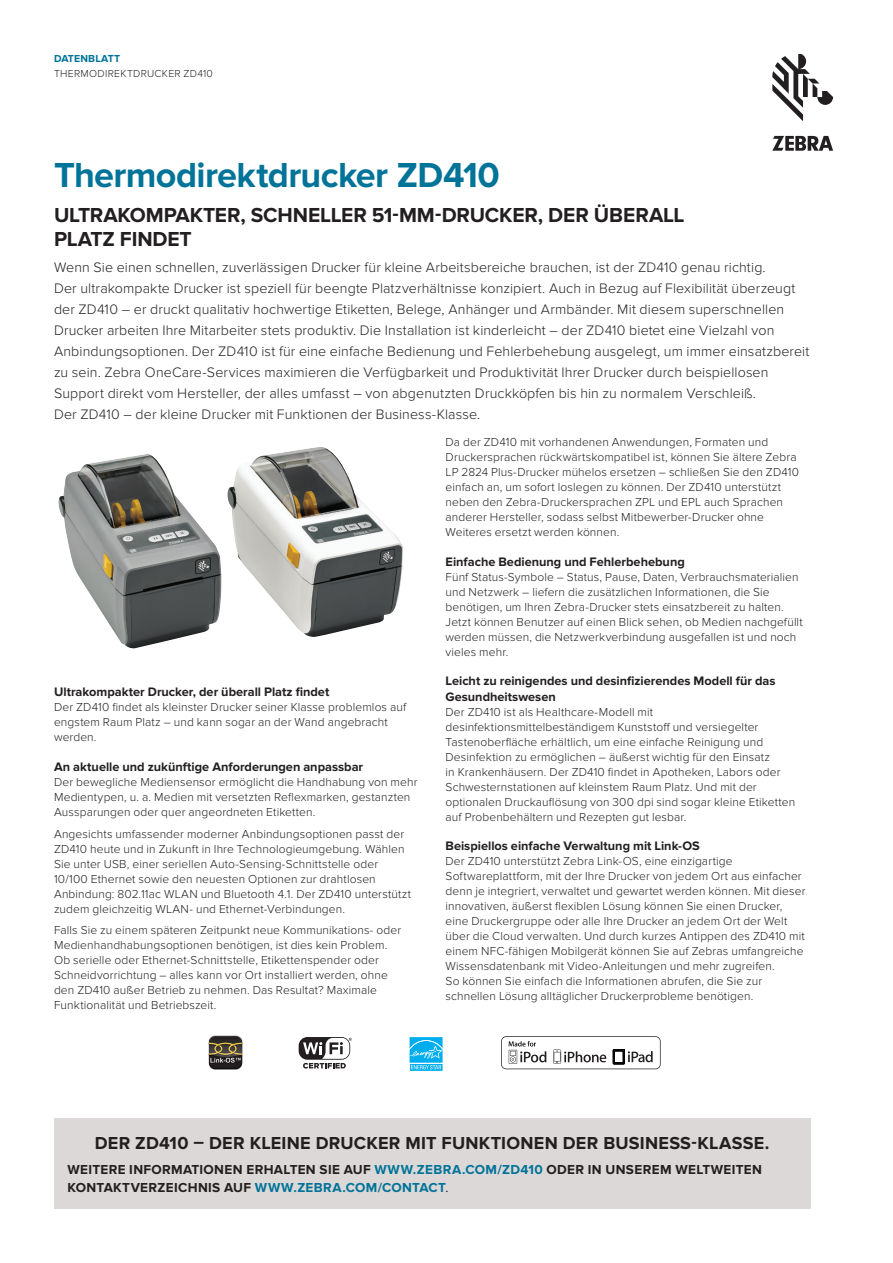
<style>
.page{position:relative;width:893px;height:1263px;background:#fff}
.page>*{position:absolute;margin:0;border:0;box-sizing:border-box;transform-origin:0 0}
.Title_Headline{font:700 36px "Proxima Nova";letter-spacing:-.015em;color:#007398}
.Title_Subhead{font:700 21px/24px "Proxima Nova";letter-spacing:-.01em;color:#231f20}
.Callout_1{font:700 18px "Proxima Nova";letter-spacing:.015em;color:#231f20}
.Intro_Body_Copy{font:300 14.25px/21px "Proxima Nova";letter-spacing:.005em;color:#231f20}
.Call_to_Action{font:700 13.5px/18px "Proxima Nova";letter-spacing:.025em;color:#231f20}
.Heading_2{font:700 12.75px/15.8px "Proxima Nova";color:#231f20}
.Body_copy{font:300 12px/15px "Proxima Nova";letter-spacing:.01em;color:#231f20}
.Zebra_Product_Descri{font:300 10.5px "Proxima Nova";letter-spacing:.025em;color:#231f20}
.Zebra_Asset_Name{font:700 10.5px "Proxima Nova";letter-spacing:.015em;color:#007398}
.s1{color:#007398}
.s2{font-weight:400}
</style>
<div class="page">
<svg style="left:772px;top:54px;width:61px;height:67px"></svg>
<svg style="left:772px;top:136px;width:61px;height:15px"></svg>
<div style="left:54px;top:1118px;width:756px;height:91px;background:#dcd8d7"></div>
<img style="left:58px;top:447px;width:345px;height:202px">
<div style="left:299px;top:1037px;width:51px;height:23px;background:#231f20;border-radius:9px"></div>
<svg style="left:303px;top:1038px;width:49px;height:30px"></svg>
<img style="left:208px;top:1035px;width:35px;height:34px">
<svg style="left:501px;top:1036px;width:160px;height:33px"></svg>
<svg style="left:409px;top:1037px;width:34px;height:34px"></svg>
<p class="Zebra_Asset_Name" style="left:54px;top:53px;width:68px">DATENBLATT</p>
<p class="Zebra_Product_Descri" style="left:54px;top:67px;width:161px">THERMODIREKTDRUCKER ZD410</p>
<p class="Title_Headline" style="left:54px;top:155px;width:447px">Thermodirektdrucker ZD410</p>
<p class="Title_Subhead" style="left:54px;top:204px;width:632px">ULTRAKOMPAKTER, SCHNELLER 51-MM-DRUCKER, DER ÜBERALL<br>PLATZ FINDET</p>
<p class="Intro_Body_Copy" style="left:54px;top:257px;width:757px">Wenn Sie einen schnellen, zuverlässigen Drucker für kleine Arbeitsbereiche brauchen, ist der ZD410 genau richtig.<br>Der ultrakompakte Drucker ist speziell für beengte Platzverhältnisse konzipiert. Auch in Bezug auf Flexibilität überzeugt der ZD410 – er druckt qualitativ hochwertige Etiketten, Belege, Anhänger und Armbänder. Mit diesem superschnellen Drucker arbeiten Ihre Mitarbeiter stets produktiv. Die Installation ist kinderleicht – der ZD410 bietet eine Vielzahl von Anbindungsoptionen. Der ZD410 ist für eine einfache Bedienung und Fehlerbehebung ausgelegt, um immer einsatzbereit zu sein. Zebra OneCare-Services maximieren die Verfügbarkeit und Produktivität Ihrer Drucker durch beispiellosen Support direkt vom Hersteller, der alles umfasst – von abgenutzten Druckköpfen bis hin zu normalem Verschleiß.<br>Der ZD410 – der kleine Drucker mit Funktionen der Business-Klasse.</p>
<p class="Heading_2" style="left:54px;top:685px;width:277px">Ultrakompakter Drucker, der überall Platz findet</p>
<p class="Body_copy" style="left:54px;top:700px;width:354px">Der ZD410 findet als kleinster Drucker seiner Klasse problemlos auf engstem Raum Platz – und kann sogar an der Wand angebracht werden.</p>
<p class="Heading_2" style="left:54px;top:759px;width:311px">An aktuelle und zukünftige Anforderungen anpassbar</p>
<p class="Body_copy" style="left:54px;top:774px;width:365px">Der bewegliche Mediensensor ermöglicht die Handhabung von mehr<br>Medientypen, u. a. Medien mit versetzten Reflexmarken, gestanzten<br>Aussparungen oder quer angeordneten Etiketten.</p>
<p class="Body_copy" style="left:54px;top:826px;width:359px">Angesichts umfassender moderner Anbindungsoptionen passt der ZD410 heute und in Zukunft in Ihre Technologieumgebung. Wählen Sie unter USB, einer seriellen Auto-Sensing-Schnittstelle oder 10/100 Ethernet sowie den neuesten Optionen zur drahtlosen Anbindung: 802.11ac WLAN und Bluetooth 4.1. Der ZD410 unterstützt zudem gleichzeitig WLAN- und Ethernet-Verbindungen.</p>
<p class="Body_copy" style="left:54px;top:923px;width:349px">Falls Sie zu einem späteren Zeitpunkt neue Kommunikations- oder Medienhandhabungsoptionen benötigen, ist dies kein Problem.<br>Ob serielle oder Ethernet-Schnittstelle, Etikettenspender oder Schneidvorrichtung – alles kann vor Ort installiert werden, ohne den ZD410 außer Betrieb zu nehmen. Das Resultat? Maximale Funktionalität und Betriebszeit.</p>
<p class="Body_copy" style="left:446px;top:435px;width:355px">Da der ZD410 mit vorhandenen Anwendungen, Formaten und Druckersprachen rückwärtskompatibel ist, können Sie ältere Zebra LP 2824 Plus-Drucker mühelos ersetzen – schließen Sie den ZD410 einfach an, um sofort loslegen zu können. Der ZD410 unterstützt neben den Zebra-Druckersprachen ZPL und EPL auch Sprachen anderer Hersteller, sodass selbst Mitbewerber-Drucker ohne Weiteres ersetzt werden können.</p>
<p class="Heading_2" style="left:446px;top:554px;width:241px">Einfache Bedienung und Fehlerbehebung</p>
<p class="Body_copy" style="left:446px;top:569px;width:359px">Fünf Status-Symbole – Status, Pause, Daten, Verbrauchsmaterialien und Netzwerk – liefern die zusätzlichen Informationen, die Sie benötigen, um Ihren Zebra-Drucker stets einsatzbereit zu halten.<br>Jetzt können Benutzer auf einen Blick sehen, ob Medien nachgefüllt werden müssen, die Netzwerkverbindung ausgefallen ist und noch vieles mehr.</p>
<p class="Heading_2" style="left:446px;top:673px;width:331px">Leicht zu reinigendes und desinfizierendes Modell für das<br>Gesundheitswesen</p>
<p class="Body_copy" style="left:446px;top:704px;width:351px">Der ZD410 ist als Healthcare-Modell mit desinfektionsmittelbeständigem Kunststoff und versiegelter Tastenoberfläche erhältlich, um eine einfache Reinigung und Desinfektion zu ermöglichen – äußerst wichtig für den Einsatz<br>in Krankenhäusern. Der ZD410 findet in Apotheken, Labors oder Schwesternstationen auf kleinstem Raum Platz. Und mit der optionalen Druckauflösung von 300 dpi sind sogar kleine Etiketten auf Probenbehältern und Rezepten gut lesbar.</p>
<p class="Heading_2" style="left:446px;top:838px;width:256px">Beispiellos einfache Verwaltung mit Link-OS</p>
<p class="Body_copy" style="left:446px;top:853px;width:361px">Der ZD410 unterstützt Zebra Link-OS, eine einzigartige Softwareplattform, mit der Ihre Drucker von jedem Ort aus einfacher denn je integriert, verwaltet und gewartet werden können. Mit dieser innovativen, äußerst flexiblen Lösung können Sie einen Drucker, eine Druckergruppe oder alle Ihre Drucker an jedem Ort der Welt über die Cloud verwalten. Und durch kurzes Antippen des ZD410 mit einem NFC-fähigen Mobilgerät können Sie auf Zebras umfangreiche Wissensdatenbank mit Video-Anleitungen und mehr zugreifen.<br>So können Sie einfach die Informationen abrufen, die Sie zur schnellen Lösung alltäglicher Druckerprobleme benötigen.</p>
<p class="Callout_1" style="left:95px;top:1133px;width:676px">DER ZD410 – DER KLEINE DRUCKER MIT FUNKTIONEN DER BUSINESS-KLASSE.</p>
<p class="Call_to_Action" style="left:68px;top:1161px;width:696px">WEITERE INFORMATIONEN ERHALTEN SIE AUF <span class="s1">WWW.ZEBRA.COM/ZD410</span> ODER IN UNSEREM WELTWEITEN<br>KONTAKTVERZEICHNIS AUF <span class="s1">WWW.ZEBRA.COM/CONTACT</span><span class="s2">.</span></p>
</div>
